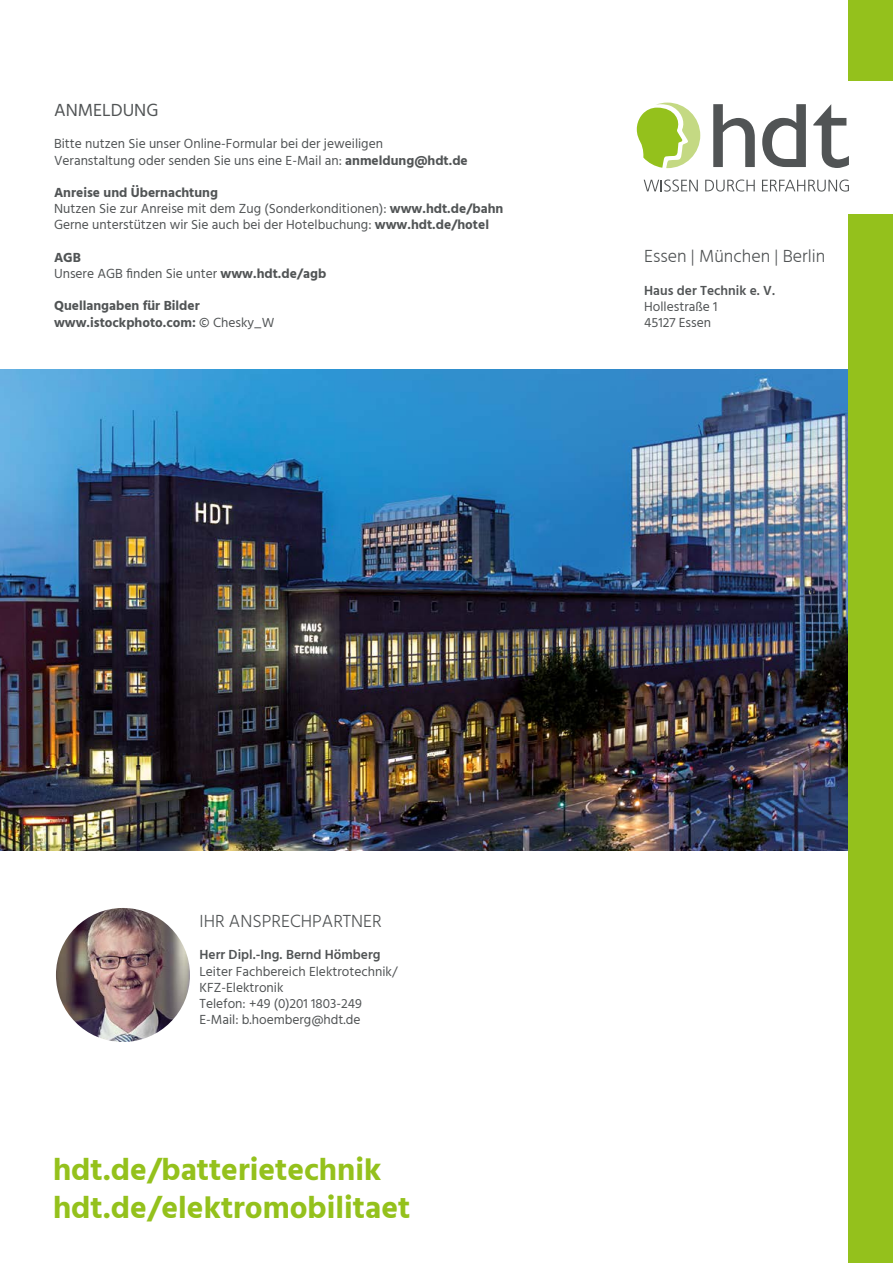
<style>
.page{position:relative;width:893px;height:1263px;background:#fff}
.page>*{position:absolute;margin:0;border:0;box-sizing:border-box;transform-origin:0 0}
.t1{font:700 31.5px/37.8px "Hind";color:#94c11c}
.t2{font:300 18px "Hind";color:#515455}
.t3{font:18px "Hind";color:#515455}
.t4{font:13.5px/16.2px "Hind";color:#515455}
.t5{font:700 13.5px/16.2px "Hind";color:#515455}
.t6{font:600 13.5px "Hind";color:#515455}
.s1{font-weight:700}
.s2{font-weight:400}
</style>
<div class="page">
<img style="left:0;top:370px;width:849px;height:480px">
<div style="left:849px;top:0;width:44px;height:1263px;background:#94c11c"></div>
<div style="left:617px;top:81px;width:276px;height:132px;background:#fff"></div>
<svg style="left:713px;top:104px;width:42px;height:63px"></svg>
<svg style="left:813px;top:104px;width:36px;height:64px"></svg>
<svg style="left:762px;top:104px;width:44px;height:63px"></svg>
<svg style="left:644px;top:179px;width:54px;height:13px"></svg>
<svg style="left:705px;top:179px;width:50px;height:13px"></svg>
<svg style="left:762px;top:179px;width:87px;height:13px"></svg>
<svg style="left:637px;top:103px;width:63px;height:65px"></svg>
<img style="left:56px;top:908px;width:134px;height:134px;border-radius:67px">
<h2 class="t3" style="left:54px;top:98px;width:106px">ANMELDUNG</h2>
<p class="t4" style="left:54px;top:136px;width:415px">Bitte nutzen Sie unser Online-Formular bei der jeweiligen<br>Veranstaltung oder senden Sie uns eine E-Mail an: <span class="s1">anmeldung@hdt.de</span></p>
<p class="t4" style="left:54px;top:185px;width:451px"><span class="s1">Anreise und Übernachtung<br></span>Nutzen Sie zur Anreise mit dem Zug (Sonderkonditionen): <span class="s1">www.hdt.de/bahn<br></span>Gerne unterstützen wir Sie auch bei der Hotelbuchung: <span class="s1">www.hdt.de/hotel</span></p>
<p class="t4" style="left:54px;top:250px;width:274px"><span class="s1">AGB<br></span>Unsere AGB finden Sie unter <span class="s1">www.hdt.de/agb</span></p>
<p class="t5" style="left:54px;top:298px;width:222px">Quellangaben für Bilder www.istockphoto.com: <span class="s2">© Chesky_W</span></p>
<h2 class="t2" style="left:644px;top:245px;width:183px">Essen | München | Berlin</h2>
<p class="t6" style="left:644px;top:281px;width:132px">Haus der Technik e. V.</p>
<p class="t4" style="left:644px;top:299px;width:75px">Hollestraße 1<br>45127 Essen</p>
<h2 class="t2" style="left:199px;top:909px;width:184px">IHR ANSPRECHPARTNER</h2>
<p class="t6" style="left:199px;top:945px;width:183px">Herr Dipl.-Ing. Bernd Hömberg</p>
<p class="t4" style="left:199px;top:964px;width:199px">Leiter Fachbereich Elektrotechnik/<br>KFZ-Elektronik<br>Telefon: +49 (0)201 1803-249<br>E-Mail: b.hoemberg@hdt.de</p>
<h1 class="t1" style="left:53px;top:1150px;width:359px">hdt.de/batterietechnik hdt.de/elektromobilitaet</h1>
</div>
